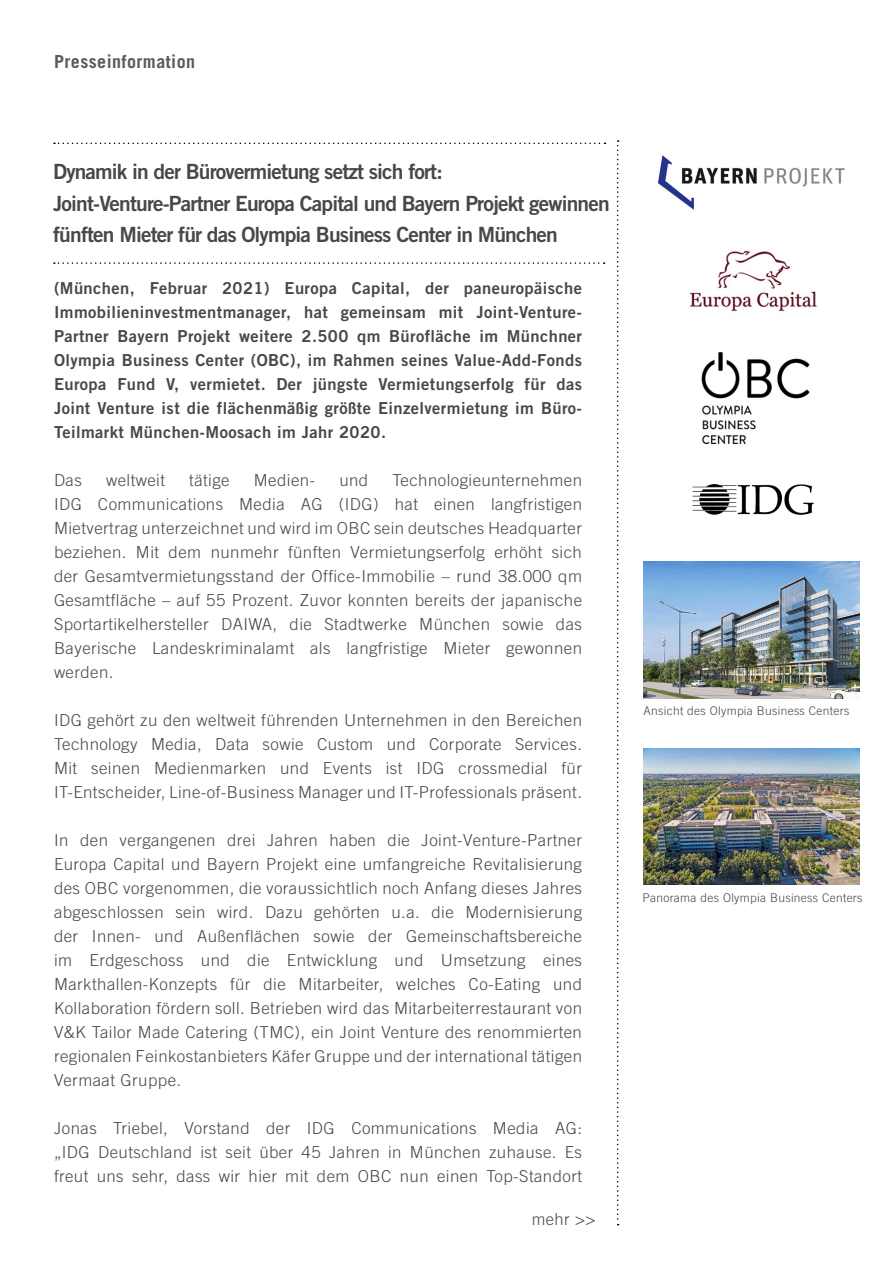
<style>
.page{position:relative;width:893px;height:1263px;background:#fff}
.page>*{position:absolute;margin:0;border:0;box-sizing:border-box;transform-origin:0 0}
.Liste{font:21px/31.5px "Trade Gothic LT Bold Two";letter-spacing:-.04em;color:#484847}
.t1{font:700 18px "Trade Gothic LT";letter-spacing:.025em;color:#5f5a5a}
.t2{font:300 16.5px/24px "Trade Gothic LT";letter-spacing:.025em;color:#484847;text-align:justify}
.t3{font:16.5px/24px "Trade Gothic LT Bold Two";letter-spacing:.025em;color:#484847;text-align:justify}
.t4{font:300 12px "Trade Gothic LT";letter-spacing:.025em;color:#484847}
</style>
<div class="page">
<svg style="left:54px;top:143px;width:551px;height:1px"></svg>
<svg style="left:54px;top:262px;width:551px;height:2px"></svg>
<svg style="left:617px;top:140px;width:2px;height:1085px"></svg>
<img style="left:657px;top:155px;width:188px;height:55px">
<img style="left:643px;top:562px;width:217px;height:137px">
<img style="left:690px;top:250px;width:127px;height:62px">
<img style="left:701px;top:352px;width:109px;height:93px">
<img style="left:643px;top:748px;width:217px;height:137px">
<img style="left:693px;top:484px;width:120px;height:31px">
<p class="t1" style="left:54px;top:50px;width:143px">Presseinformation</p>
<p class="Liste" style="left:53px;top:156px;width:558px">Dynamik in der Bürovermietung setzt sich fort:<br>Joint-Venture-Partner Europa Capital und Bayern Projekt gewinnen fünften Mieter für das Olympia Business Center in München</p>
<p class="t3" style="left:54px;top:276px;width:530px">(München, Februar 2021) Europa Capital, der paneuropäische Immobilieninvestmentmanager, hat gemeinsam mit Joint-Venture-Partner Bayern Projekt weitere 2.500 qm Bürofläche im Münchner Olympia Business Center (OBC), im Rahmen seines Value-Add-Fonds Europa Fund V, vermietet. Der jüngste Vermietungserfolg für das Joint Venture ist die flächenmäßig größte Einzelvermietung im Büro-Teilmarkt München-Moosach im Jahr 2020.</p>
<p class="t2" style="left:54px;top:468px;width:29px">Das</p>
<p class="t2" style="left:106px;top:468px;width:61px">weltweit</p>
<p class="t2" style="left:189px;top:468px;width:42px">tätige</p>
<p class="t2" style="left:254px;top:468px;width:63px">Medien-</p>
<p class="t2" style="left:339px;top:468px;width:30px">und</p>
<p class="t2" style="left:54px;top:468px;width:530px;text-indent:338px">Technologieunternehmen IDG Communications Media AG (IDG) hat einen langfristigen Mietvertrag unterzeichnet und wird im OBC sein deutsches Headquarter beziehen. Mit dem nunmehr fünften Vermietungserfolg erhöht sich der Gesamtvermietungsstand der Office-Immobilie – rund 38.000 qm Gesamtfläche – auf 55 Prozent. Zuvor konnten bereits der japanische Sportartikelhersteller DAIWA, die Stadtwerke München sowie das Bayerische Landeskriminalamt als langfristige Mieter gewonnen werden.</p>
<p class="t2" style="left:54px;top:708px;width:530px">IDG gehört zu den weltweit führenden Unternehmen in den Bereichen Technology Media, Data sowie Custom und Corporate Services.<br>Mit seinen Medienmarken und Events ist IDG crossmedial für IT-Entscheider, Line-of-Business Manager und IT-Professionals präsent.</p>
<p class="t2" style="left:54px;top:828px;width:530px">In den vergangenen drei Jahren haben die Joint-Venture-Partner Europa Capital und Bayern Projekt eine umfangreiche Revitalisierung des OBC vorgenommen, die voraussichtlich noch Anfang dieses Jahres abgeschlossen sein wird. Dazu gehörten u.a. die Modernisierung der Innen- und Außenflächen sowie der Gemeinschaftsbereiche im Erdgeschoss und die Entwicklung und Umsetzung eines Markthallen-Konzepts für die Mitarbeiter, welches Co-Eating und Kollaboration fördern soll. Betrieben wird das Mitarbeiterrestaurant von V&amp;K Tailor Made Catering (TMC), ein Joint Venture des renommierten regionalen Feinkostanbieters Käfer Gruppe und der international tätigen Vermaat Gruppe.</p>
<p class="t2" style="left:54px;top:1116px;width:530px">Jonas Triebel, Vorstand der IDG Communications Media AG: „IDG Deutschland ist seit über 45 Jahren in München zuhause. Es freut uns sehr, dass wir hier mit dem OBC nun einen Top-Standort</p>
<p class="t2" style="left:532px;top:1207px;width:65px">mehr &gt;&gt;</p>
<p class="t4" style="left:643px;top:704px;width:207px">Ansicht des Olympia Business Centers</p>
<p class="t4" style="left:642px;top:890px;width:222px">Panorama des Olympia Business Centers</p>
</div>
